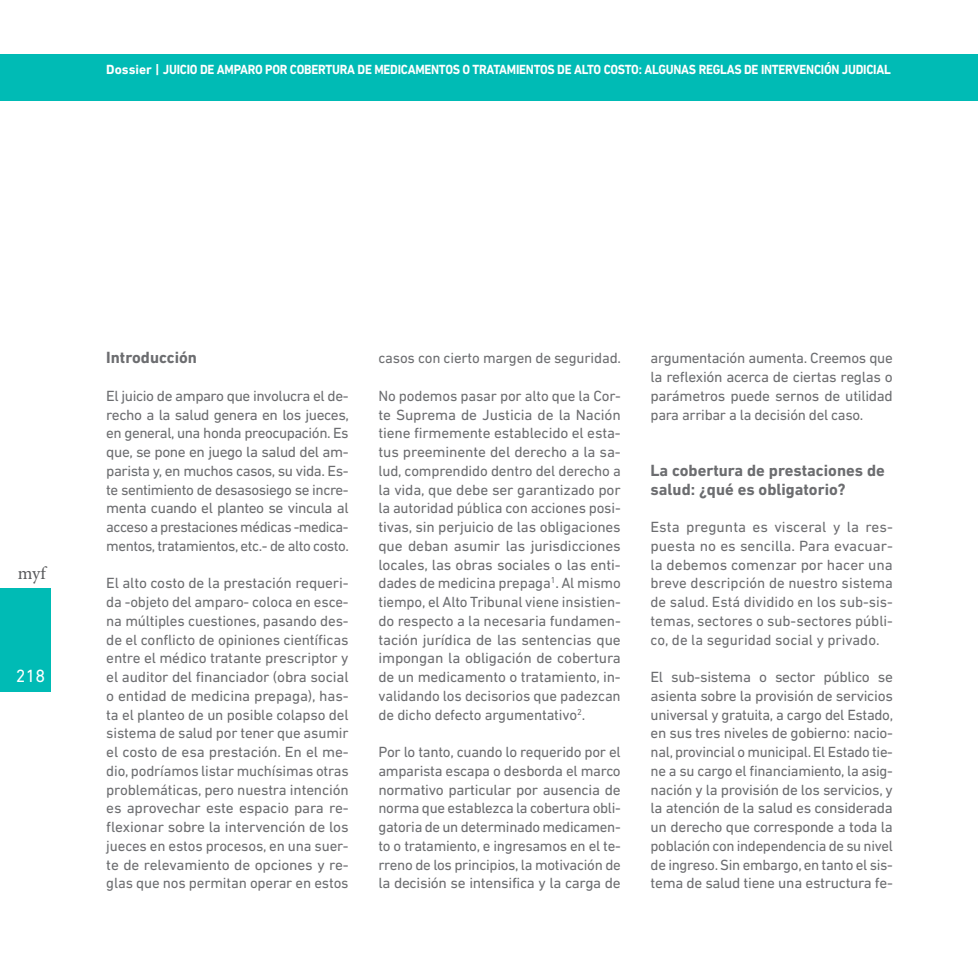
<style>
.page{position:relative;width:978px;height:978px;background:#fff}
.page>*{position:absolute;margin:0;border:0;box-sizing:border-box;transform-origin:0 0}
.t1{font:18px "Minion Pro";color:#57585a}
.t2{font:18px "DIN Next LT Pro";color:#fff}
.SUBT_INT_NOTA_LALO{font:700 16.5px/18.8px "DIN Next LT Pro";color:#6c6d70}
.t3{font:15px/18.8px "DIN Next LT Pro";letter-spacing:-.02em;color:#6c6d70;text-align:justify}
.NOT_Cuerpo_minion_9{font:700 13.5px "DIN Next LT Pro";letter-spacing:-.02em;color:#fff}
</style>
<div class="page">
<div style="left:0;top:588px;width:51px;height:104px;background:#00bbb5"></div>
<div style="left:0;top:54px;width:978px;height:47px;background:#00bbb5"></div>
<p class="NOT_Cuerpo_minion_9" style="left:106px;top:61px;width:786px">Dossier | JUICIO DE AMPARO POR COBERTURA DE MEDICAMENTOS O TRATAMIENTOS DE ALTO COSTO: ALGUNAS REGLAS DE INTERVENCIÓN JUDICIAL</p>
<p class="t1" style="left:18px;top:561px;width:29px">myf</p>
<p class="t2" style="left:16px;top:666px;width:31px">218</p>
<p class="SUBT_INT_NOTA_LALO" style="left:106px;top:348px;width:92px">Introducción</p>
<p class="t3" style="left:106px;top:386px;width:244px">El juicio de amparo que involucra el de&shy;recho a la salud genera en los jueces, en general, una honda preocupación. Es que, se pone en juego la salud del am&shy;parista y, en muchos casos, su vida. Es&shy;te sentimiento de desasosiego se incre&shy;menta cuando el planteo se vincula al acceso a prestaciones médicas -medica&shy;mentos, tratamientos, etc.- de alto costo.</p>
<p class="t3" style="left:106px;top:574px;width:244px">El alto costo de la prestación requeri&shy;da -objeto del amparo- coloca en esce&shy;na múltiples cuestiones, pasando des&shy;de el conflicto de opiniones científicas entre el médico tratante prescriptor y el auditor del financiador (obra social o entidad de medicina prepaga), has&shy;ta el planteo de un posible colapso del sistema de salud por tener que asumir el costo de esa prestación. En el me&shy;dio, podríamos listar muchísimas otras problemáticas, pero nuestra intención es aprovechar este espacio para re&shy;flexionar sobre la intervención de los jueces en estos procesos, en una suer&shy;te de relevamiento de opciones y re&shy;glas que nos permitan operar en estos</p>
<p class="t3" style="left:378px;top:349px;width:244px">casos con cierto margen de seguridad.</p>
<p class="t3" style="left:378px;top:386px;width:244px">No podemos pasar por alto que la Cor&shy;te Suprema de Justicia de la Nación tiene firmemente establecido el esta&shy;tus preeminente del derecho a la sa&shy;lud, comprendido dentro del derecho a la vida, que debe ser garantizado por la autoridad pública con acciones posi&shy;tivas, sin perjuicio de las obligaciones que deban asumir las jurisdicciones locales, las obras sociales o las enti&shy;dades de medicina prepaga<sup>1</sup>. Al mismo tiempo, el Alto Tribunal viene insistien&shy;do respecto a la necesaria fundamen&shy;tación jurídica de las sentencias que impongan la obligación de cobertura de un medicamento o tratamiento, in&shy;validando los decisorios que padezcan de dicho defecto argumentativo<sup>2</sup>.</p>
<p class="t3" style="left:378px;top:742px;width:244px">Por lo tanto, cuando lo requerido por el amparista escapa o desborda el marco normativo particular por ausencia de norma que establezca la cobertura obli&shy;gatoria de un determinado medicamen&shy;to o tratamiento, e ingresamos en el te&shy;rreno de los principios, la motivación de la decisión se intensifica y la carga de</p>
<p class="t3" style="left:651px;top:349px;width:244px">argumentación aumenta. Creemos que la reflexión acerca de ciertas reglas o parámetros puede sernos de utilidad para arribar a la decisión del caso.</p>
<p class="SUBT_INT_NOTA_LALO" style="left:651px;top:461px;width:236px">La cobertura de prestaciones de salud: ¿qué es obligatorio?</p>
<p class="t3" style="left:651px;top:517px;width:244px">Esta pregunta es visceral y la res&shy;puesta no es sencilla. Para evacuar&shy;la debemos comenzar por hacer una breve descripción de nuestro sistema de salud. Está dividido en los sub-sis&shy;temas, sectores o sub-sectores públi&shy;co, de la seguridad social y privado.</p>
<p class="t3" style="left:651px;top:667px;width:244px">El sub-sistema o sector público se asienta sobre la provisión de servicios universal y gratuita, a cargo del Estado, en sus tres niveles de gobierno: nacio&shy;nal, provincial o municipal. El Estado tie&shy;ne a su cargo el financiamiento, la asig&shy;nación y la provisión de los servicios, y la atención de la salud es considerada un derecho que corresponde a toda la población con independencia de su nivel de ingreso. Sin embargo, en tanto el sis&shy;tema de salud tiene una estructura fe-</p>
</div>
